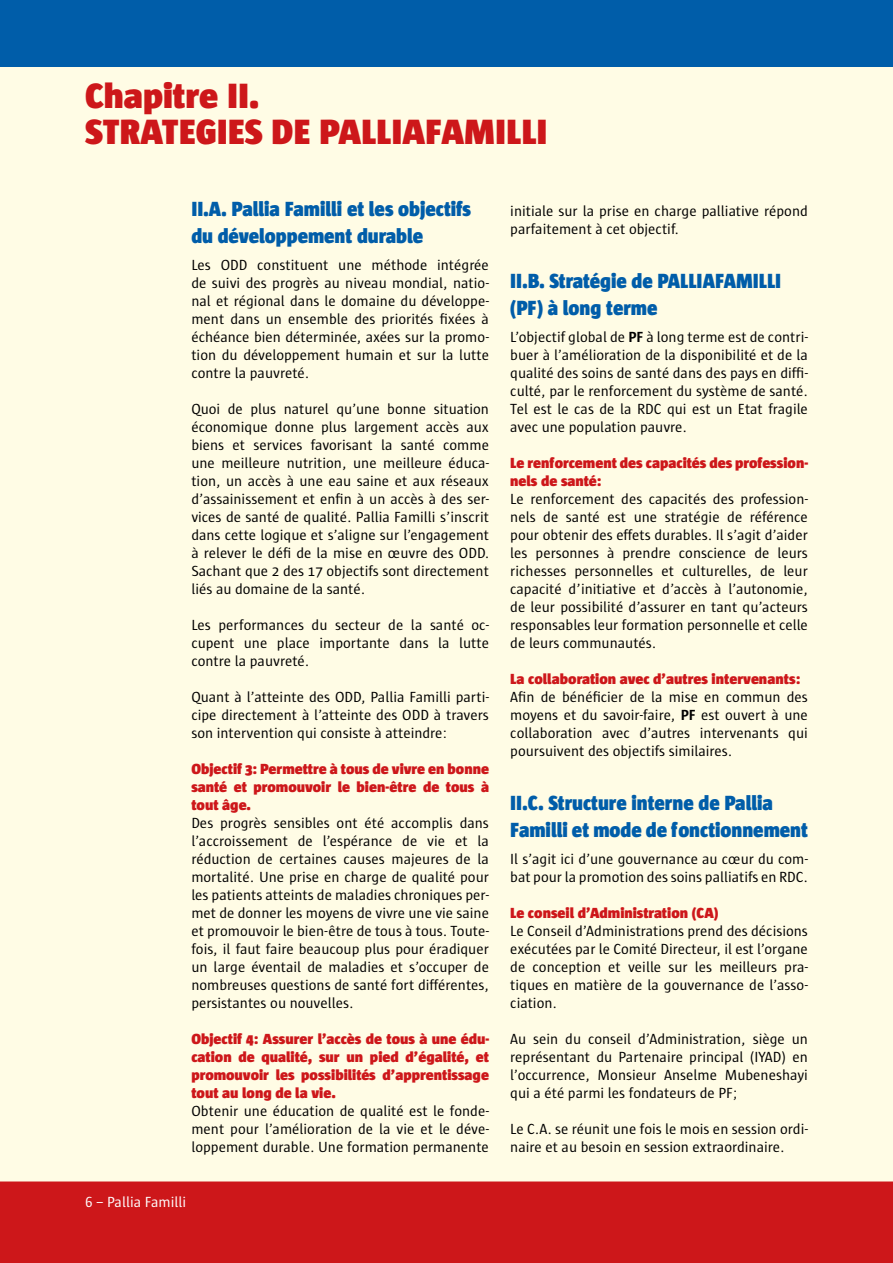
<style>
.page{position:relative;width:893px;height:1263px;background:#fff}
.page>*{position:absolute;margin:0;border:0;box-sizing:border-box;transform-origin:0 0}
.t1{font:900 36px/36px "Sun";color:#cd171a}
.t2{font:900 21px/27px "Sun";color:#005da9;scale:.93 1}
.t3{font:15px/18px "Sun";color:#000;text-align:justify}
.t4{font:900 15px/18px "Sun";color:#cd171a;text-align:justify}
.t5{font:15px "Sun";color:#fff}
.s1{font-weight:700}
</style>
<div class="page">
<div style="left:0;top:27px;width:893px;height:1172px;background:#fffce5"></div>
<div style="left:0;top:0;width:893px;height:67px;background:#005da9"></div>
<div style="left:0;top:1182px;width:893px;height:81px;background:#cd171a"></div>
<h1 class="t1" style="left:85px;top:78px;width:176px">Chapitre II.<br>Strate</h1>
<h1 class="t1" style="left:196px;top:114px;width:161px">gies de Palliafamilli</h1>
<h2 class="t2" style="left:191px;top:196px;width:302px">II.A. Pallia Familli et les objectifs du développement durable</h2>
<p class="t3" style="left:191px;top:256px;width:299px">Les ODD constituent une méthode intégrée de suivi des progrès au niveau mondial, natio&shy;nal et régional dans le domaine du développe&shy;ment dans un ensemble des priorités fixées à échéance bien déterminée, axées sur la promo&shy;tion du développement humain et sur la lutte contre la pauvreté.</p>
<p class="t3" style="left:191px;top:400px;width:299px;text-align:left">Quoi de plus naturel qu’une bonne situation économique donne plus largement accès aux biens et services favorisant la santé comme une meilleure nutrition, une meilleure éduca&shy;tion, un accès à une eau saine et aux réseaux d’assainissement et enfin à un accès à des ser&shy;vices de santé de qualité. Pallia Familli s’inscrit dans cette logique et s’aligne sur l’engagement à relever le défi de la mise en œuvre des ODD.<br>Sachant que 2 des 17 objectifs sont directement liés au domaine de la santé.</p>
<p class="t3" style="left:191px;top:616px;width:299px">Les performances du secteur de la santé oc&shy;cupent une place importante dans la lutte contre la pauvreté.</p>
<p class="t3" style="left:191px;top:688px;width:299px">Quant à l’atteinte des ODD, Pallia Familli parti&shy;cipe directement à l’atteinte des ODD à travers son intervention qui consiste à atteindre:</p>
<p class="t4" style="left:191px;top:760px;width:299px">Objectif 3: Permettre à tous de vivre en bonne santé et promouvoir le bien-être de tous à tout âge.</p>
<p class="t3" style="left:191px;top:814px;width:299px">Des progrès sensibles ont été accomplis dans l’accroissement de l’espérance de vie et la réduction de certaines causes majeures de la mortalité. Une prise en charge de qualité pour les patients atteints de maladies chroniques per&shy;met de donner les moyens de vivre une vie saine et promouvoir le bien-être de tous à tous. Toute&shy;fois, il faut faire beaucoup plus pour éradiquer un large éventail de maladies et s’occuper de nombreuses questions de santé fort différentes, persistantes ou nouvelles.</p>
<p class="t4" style="left:191px;top:1030px;width:299px">Objectif 4: Assurer l’accès de tous à une édu&shy;cation de qualité, sur un pied d’égalité, et promouvoir les possibilités d’apprentissage tout au long de la vie.</p>
<p class="t3" style="left:191px;top:1102px;width:299px">Obtenir une éducation de qualité est le fonde&shy;ment pour l’amélioration de la vie et le déve&shy;loppement durable. Une formation permanente</p>
<p class="t5" style="left:85px;top:1194px;width:103px">6 – Pallia Familli</p>
<p class="t3" style="left:510px;top:202px;width:299px">initiale sur la prise en charge palliative répond parfaitement à cet objectif.</p>
<h2 class="t2" style="left:510px;top:267px;width:293px">II.B. Stratégie de PALLIAFAMILLI (PF) à long terme</h2>
<p class="t3" style="left:510px;top:328px;width:299px;text-align:left">L’objectif global de <span class="s1">PF</span> à long terme est de contri&shy;buer à l’amélioration de la disponibilité et de la qualité des soins de santé dans des pays en diffi&shy;culté, par le renforcement du système de santé.<br>Tel est le cas de la RDC qui est un Etat fragile avec une population pauvre.</p>
<p class="t4" style="left:510px;top:454px;width:299px">Le renforcement des capacités des profession&shy;nels de santé:</p>
<p class="t3" style="left:510px;top:490px;width:299px">Le renforcement des capacités des profession&shy;nels de santé est une stratégie de référence pour obtenir des effets durables. Il s’agit d’aider les personnes à prendre conscience de leurs richesses personnelles et culturelles, de leur capacité d’initiative et d’accès à l’autonomie, de leur possibilité d’assurer en tant qu’acteurs responsables leur formation personnelle et celle de leurs communautés.</p>
<p class="t4" style="left:510px;top:670px;width:292px">La collaboration avec d’autres intervenants:</p>
<p class="t3" style="left:510px;top:688px;width:299px">Afin de bénéficier de la mise en commun des moyens et du savoir-faire, <span class="s1">PF</span> est ouvert à une collaboration avec d’autres intervenants qui poursuivent des objectifs similaires.</p>
<h2 class="t2" style="left:510px;top:789px;width:322px">II.C. Structure interne de Pallia<br>Familli et mode de fonctionnement</h2>
<p class="t3" style="left:510px;top:850px;width:299px">Il s’agit ici d’une gouvernance au cœur du com&shy;bat pour la promotion des soins palliatifs en RDC.</p>
<p class="t4" style="left:510px;top:904px;width:210px">Le conseil d’Administration (CA)</p>
<p class="t3" style="left:510px;top:922px;width:299px">Le Conseil d’Administrations prend des décisions exécutées par le Comité Directeur, il est l’organe de conception et veille sur les meilleurs pra&shy;tiques en matière de la gouvernance de l’asso&shy;ciation.</p>
<p class="t3" style="left:510px;top:1030px;width:299px">Au sein du conseil d’Administration, siège un représentant du Partenaire principal (IYAD) en l’occurrence, Monsieur Anselme Mubeneshayi qui a été parmi les fondateurs de PF;</p>
<p class="t3" style="left:510px;top:1120px;width:299px">Le C.A. se réunit une fois le mois en session ordi&shy;naire et au besoin en session extraordinaire.</p>
</div>
